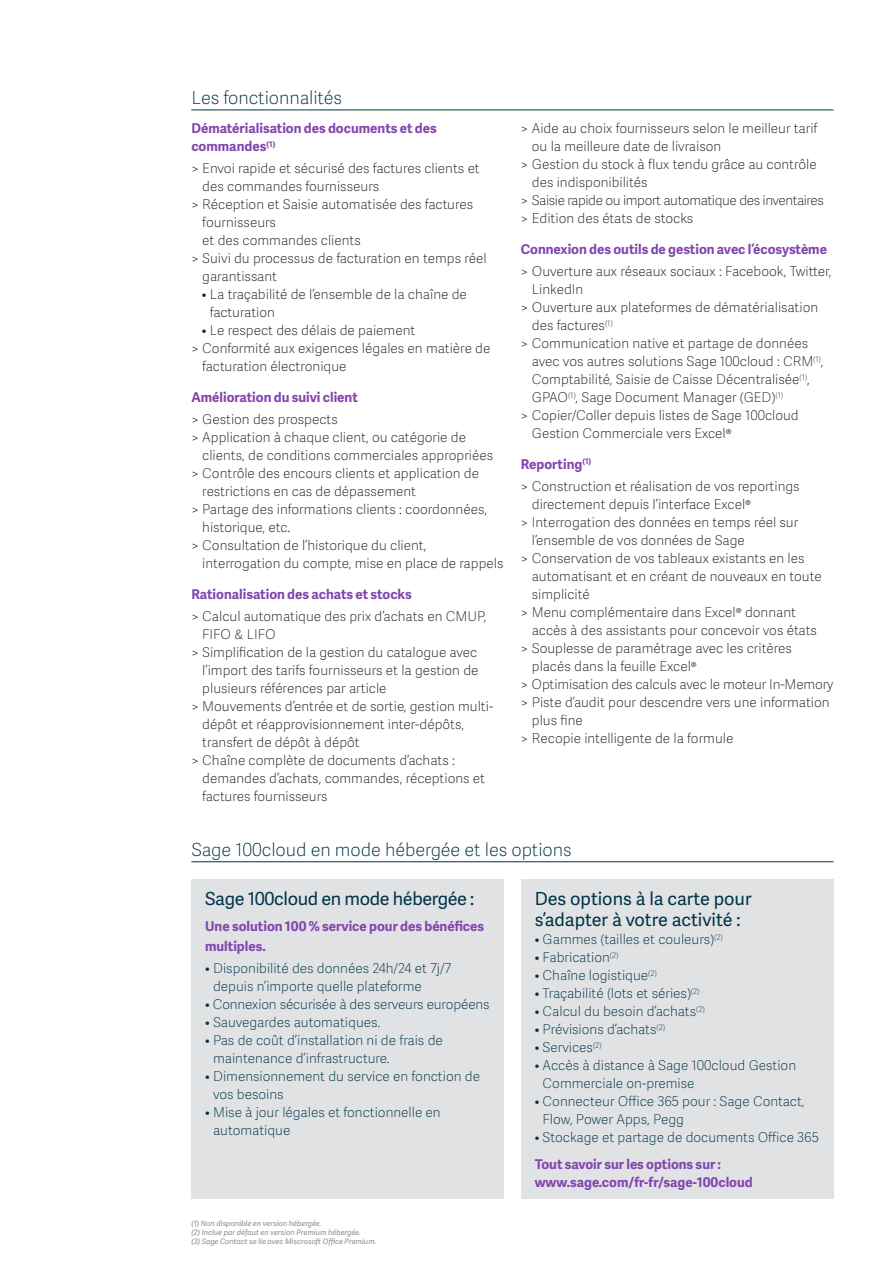
<style>
.page{position:relative;width:893px;height:1263px;background:#fff}
.page>*{position:absolute;margin:0;border:0;box-sizing:border-box;transform-origin:0 0}
.Titre_encadré{font:18px "Adelle Sans SAGE";letter-spacing:-.01em;color:#003349}
.Intro_SubHead_2{font:18px "Adelle Sans SAGE Th";letter-spacing:-.005em;color:#003349}
.Body_verso_8_5pt_puc{font:13.5px/18px "Adelle Sans SAGE Th";color:#231f20}
.Titre_encadré-2{font:13.5px/18px "Adelle Sans SAGE Th";color:#003349}
.Intertitre___Petit_t{font:700 13.5px/18px "Adelle Sans SAGE";color:#8246af}
.Body_verso_8_5pt_puc-2{font:13.5px "Adelle Sans SAGE Th";letter-spacing:-.03em;color:#231f20}
.Ligne_titre__gauche{font:italic 7.5px "Adelle Sans SAGE";color:#888b8d}
</style>
<div class="page">
<hr style="left:191px;top:110px;width:642px;height:1px;background:#003349">
<hr style="left:191px;top:861px;width:642px;height:1px;background:#003349">
<div style="left:191px;top:879px;width:313px;height:320px;background:#e1e2e4"></div>
<div style="left:521px;top:879px;width:312px;height:320px;background:#e1e2e4"></div>
<p class="Intro_SubHead_2" style="left:191px;top:85px;width:152px">Les fonctionnalités</p>
<p class="Intertitre___Petit_t" style="left:191px;top:119px;width:247px">Dématérialisation des documents et des commandes<sup>(1)</sup></p>
<p class="Body_verso_8_5pt_puc" style="left:202px;top:159px;width:279px;text-indent:-11px">&gt; Envoi rapide et sécurisé des factures clients et des commandes fournisseurs</p>
<p class="Body_verso_8_5pt_puc" style="left:202px;top:195px;width:272px;text-indent:-11px">&gt; Réception et Saisie automatisée des factures fournisseurs<br>et des commandes clients</p>
<p class="Body_verso_8_5pt_puc" style="left:202px;top:249px;width:286px;text-indent:-11px">&gt; Suivi du processus de facturation en temps réel garantissant</p>
<p class="Body_verso_8_5pt_puc" style="left:210px;top:285px;width:259px;text-indent:-8px">• La traçabilité de l’ensemble de la chaîne de facturation</p>
<p class="Body_verso_8_5pt_puc" style="left:202px;top:321px;width:215px">• Le respect des délais de paiement</p>
<p class="Body_verso_8_5pt_puc" style="left:202px;top:339px;width:290px;text-indent:-11px">&gt; Conformité aux exigences légales en matière de facturation électronique</p>
<p class="Intertitre___Petit_t" style="left:191px;top:388px;width:168px">Amélioration du suivi client</p>
<p class="Body_verso_8_5pt_puc" style="left:191px;top:410px;width:148px">&gt; Gestion des prospects</p>
<p class="Body_verso_8_5pt_puc" style="left:202px;top:428px;width:292px;text-indent:-11px">&gt; Application à chaque client, ou catégorie de clients, de conditions commerciales appropriées</p>
<p class="Body_verso_8_5pt_puc" style="left:202px;top:464px;width:278px;text-indent:-11px">&gt; Contrôle des encours clients et application de restrictions en cas de dépassement</p>
<p class="Body_verso_8_5pt_puc" style="left:202px;top:500px;width:286px;text-indent:-11px">&gt; Partage des informations clients : coordonnées, historique, etc.</p>
<p class="Body_verso_8_5pt_puc" style="left:202px;top:536px;width:303px;text-indent:-11px">&gt; Consultation de l’historique du client, interrogation du compte, mise en place de rappels</p>
<p class="Intertitre___Petit_t" style="left:191px;top:585px;width:222px">Rationalisation des achats et stocks</p>
<p class="Body_verso_8_5pt_puc" style="left:202px;top:607px;width:286px;text-indent:-11px">&gt; Calcul automatique des prix d’achats en CMUP,<br>FIFO &amp; LIFO</p>
<p class="Body_verso_8_5pt_puc" style="left:202px;top:643px;width:278px;text-align:justify;text-indent:-11px">&gt; Simplification de la gestion du catalogue avec l’import des tarifs fournisseurs et la gestion de plusieurs références par article</p>
<p class="Body_verso_8_5pt_puc" style="left:202px;top:697px;width:293px;text-indent:-11px">&gt; Mouvements d’entrée et de sortie, gestion multi&shy;dépôt et réapprovisionnement inter-dépôts, transfert de dépôt à dépôt</p>
<p class="Body_verso_8_5pt_puc" style="left:202px;top:751px;width:284px;text-indent:-11px">&gt; Chaîne complète de documents d’achats : demandes d’achats, commandes, réceptions et factures fournisseurs</p>
<p class="Body_verso_8_5pt_puc" style="left:532px;top:119px;width:287px;text-indent:-11px">&gt; Aide au choix fournisseurs selon le meilleur tarif ou la meilleure date de livraison</p>
<p class="Body_verso_8_5pt_puc" style="left:532px;top:155px;width:286px;text-indent:-11px">&gt; Gestion du stock à flux tendu grâce au contrôle des indisponibilités</p>
<p class="Body_verso_8_5pt_puc-2" style="left:521px;top:191px;width:305px">&gt; Saisie rapide ou import automatique des inventaires</p>
<p class="Body_verso_8_5pt_puc" style="left:521px;top:209px;width:174px">&gt; Edition des états de stocks</p>
<p class="Intertitre___Petit_t" style="left:521px;top:239px;width:308px">Connexion des outils de gestion avec l’écosystème</p>
<p class="Body_verso_8_5pt_puc" style="left:532px;top:262px;width:301px;text-indent:-11px">&gt; Ouverture aux réseaux sociaux : Facebook, Twitter,<br>LinkedIn</p>
<p class="Body_verso_8_5pt_puc" style="left:532px;top:298px;width:288px;text-indent:-11px">&gt; Ouverture aux plateformes de dématérialisation des factures<sup>(1)</sup></p>
<p class="Body_verso_8_5pt_puc" style="left:532px;top:334px;width:293px;text-indent:-11px">&gt; Communication native et partage de données avec vos autres solutions Sage 100cloud : CRM<sup>(1)</sup>, Comptabilité, Saisie de Caisse Décentralisée<sup>(1)</sup>, GPAO<sup>(1)</sup>, Sage Document Manager (GED)<sup>(1)</sup></p>
<p class="Body_verso_8_5pt_puc" style="left:532px;top:406px;width:268px;text-indent:-11px">&gt; Copier/Coller depuis listes de Sage 100cloud<br>Gestion Commerciale vers Excel®</p>
<p class="Intertitre___Petit_t" style="left:521px;top:454px;width:72px">Reporting<sup>(1)</sup></p>
<p class="Body_verso_8_5pt_puc" style="left:532px;top:477px;width:269px;text-indent:-11px">&gt; Construction et réalisation de vos reportings directement depuis l’interface Excel®</p>
<p class="Body_verso_8_5pt_puc" style="left:532px;top:513px;width:268px;text-indent:-11px">&gt; Interrogation des données en temps réel sur l’ensemble de vos données de Sage</p>
<p class="Body_verso_8_5pt_puc" style="left:532px;top:549px;width:291px;text-indent:-11px">&gt; Conservation de vos tableaux existants en les automatisant et en créant de nouveaux en toute simplicité</p>
<p class="Body_verso_8_5pt_puc" style="left:532px;top:603px;width:287px;text-indent:-11px">&gt; Menu complémentaire dans Excel® donnant accès à des assistants pour concevoir vos états</p>
<p class="Body_verso_8_5pt_puc" style="left:532px;top:639px;width:262px;text-indent:-11px">&gt; Souplesse de paramétrage avec les critères placés dans la feuille Excel®</p>
<p class="Body_verso_8_5pt_puc" style="left:521px;top:675px;width:314px">&gt; Optimisation des calculs avec le moteur In-Memory</p>
<p class="Body_verso_8_5pt_puc" style="left:532px;top:693px;width:299px;text-indent:-11px">&gt; Piste d’audit pour descendre vers une information plus fine</p>
<p class="Body_verso_8_5pt_puc" style="left:521px;top:729px;width:214px">&gt; Recopie intelligente de la formule</p>
<p class="Intro_SubHead_2" style="left:191px;top:836px;width:382px">Sage 100cloud en mode hébergée et les options</p>
<p class="Titre_encadré" style="left:205px;top:886px;width:271px">Sage 100cloud en mode hébergée :</p>
<p class="Intertitre___Petit_t" style="left:205px;top:916px;width:280px;line-height:19.5px">Une solution 100 % service pour des bénéfices multiples.</p>
<p class="Titre_encadré-2" style="left:213px;top:959px;width:240px;text-indent:-8px">• Disponibilité des données 24h/24 et 7j/7 depuis n’importe quelle plateforme</p>
<p class="Titre_encadré-2" style="left:205px;top:995px;width:286px">• Connexion sécurisée à des serveurs européens</p>
<p class="Titre_encadré-2" style="left:205px;top:1013px;width:177px">• Sauvegardes automatiques.</p>
<p class="Titre_encadré-2" style="left:213px;top:1031px;width:231px;text-indent:-8px">• Pas de coût d’installation ni de frais de maintenance d’infrastructure.</p>
<p class="Titre_encadré-2" style="left:213px;top:1067px;width:268px;text-indent:-8px">• Dimensionnement du service en fonction de vos besoins</p>
<p class="Titre_encadré-2" style="left:213px;top:1103px;width:229px;text-indent:-8px">• Mise à jour légales et fonctionnelle en automatique</p>
<p class="Titre_encadré" style="left:535px;top:885px;width:218px">Des options à la carte pour</p>
<p class="Titre_encadré" style="left:535px;top:907px;width:207px">s’adapter à votre activité :</p>
<p class="Titre_encadré-2" style="left:535px;top:930px;width:189px">• Gammes (tailles et couleurs)<sup>(2)</sup></p>
<p class="Titre_encadré-2" style="left:535px;top:948px;width:85px">• Fabrication<sup>(2)</sup></p>
<p class="Titre_encadré-2" style="left:535px;top:966px;width:123px">• Chaîne logistique<sup>(2)</sup></p>
<p class="Titre_encadré-2" style="left:535px;top:984px;width:166px">• Traçabilité (lots et séries)<sup>(2)</sup></p>
<p class="Titre_encadré-2" style="left:535px;top:1002px;width:172px">• Calcul du besoin d’achats<sup>(2)</sup></p>
<p class="Titre_encadré-2" style="left:535px;top:1020px;width:132px">• Prévisions d’achats<sup>(2)</sup></p>
<p class="Titre_encadré-2" style="left:535px;top:1038px;width:68px">• Services<sup>(2)</sup></p>
<p class="Titre_encadré-2" style="left:543px;top:1056px;width:255px;text-indent:-8px">• Accès à distance à Sage 100cloud Gestion<br>Commerciale on-premise</p>
<p class="Titre_encadré-2" style="left:543px;top:1092px;width:263px;text-indent:-8px">• Connecteur Office 365 pour : Sage Contact,<br>Flow, Power Apps, Pegg</p>
<p class="Titre_encadré-2" style="left:535px;top:1128px;width:286px">• Stockage et partage de documents Office 365</p>
<p class="Intertitre___Petit_t" style="left:535px;top:1154px;width:219px">Tout savoir sur les options sur : www.sage.com/fr-fr/sage-100cloud</p>
<p class="Ligne_titre__gauche" style="left:191px;top:1218px;width:131px">(1) Non disponible en version hébergée.</p>
<p class="Ligne_titre__gauche" style="left:191px;top:1227px;width:171px">(2) Inclue par défaut en version Premium hébergée.</p>
<p class="Ligne_titre__gauche" style="left:191px;top:1236px;width:187px">(3) Sage Contact se lie avec Miscrosoft Office Premium.</p>
</div>
